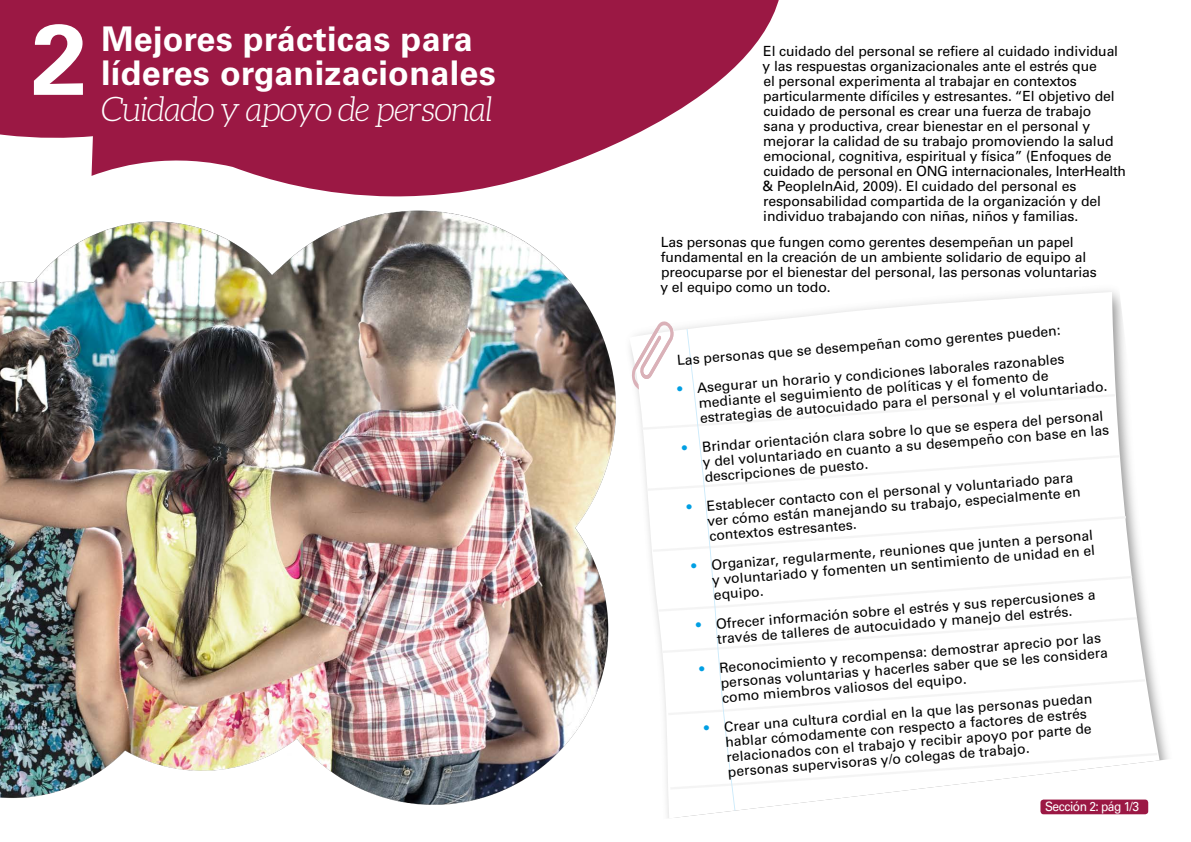
<style>
.page{position:relative;width:1191px;height:842px;background:#fff}
.page>*{position:absolute;margin:0;border:0;box-sizing:border-box;transform-origin:0 0}
.t1{font:700 100px "Univers LT Std";color:#fff}
.Cuerpo{font:700 34px "Univers LT Std";letter-spacing:.01em;color:#fff}
.Cuerpo-2{font:italic 300 34px "Aleo";letter-spacing:-.03em;color:#fff}
.Cuerpo-3{font:14px/15px "Univers LT Std";letter-spacing:-.01em;color:#000}
.t2{font:13px "Univers LT Std";letter-spacing:-.04em;color:#fff;scale:.93 1}
.s1{font-weight:700;color:#009fe3}
</style>
<div class="page">
<img style="left:0;top:210px;width:599px;height:595px">
<svg style="left:0;top:0;width:779px;height:197px;fill:#9b1844"></svg>
<img style="left:599px;top:328px;width:10px;height:358px">
<svg style="left:609px;top:290px;width:514px;height:170px"></svg>
<svg style="left:626px;top:320px;width:543px;height:498px"></svg>
<div style="left:1040px;top:799px;width:108px;height:15px;background:#9b1844;border-radius:3px"></div>
<p class="t1" style="left:31px;top:1px;width:57px">2</p>
<p class="Cuerpo" style="left:101px;top:19px;width:373px">Mejores prácticas para</p>
<p class="Cuerpo" style="left:101px;top:53px;width:396px">líderes organizacionales</p>
<p class="Cuerpo-2" style="left:101px;top:91px;width:393px">Cuidado y apoyo de personal</p>
<p class="Cuerpo-3" style="left:762px;top:44px;width:365px">El cuidado del personal se refiere al cuidado individual y las respuestas organizacionales ante el estrés que<br>el personal experimenta al trabajar en contextos particularmente difíciles y estresantes. “El objetivo del cuidado de personal es crear una fuerza de trabajo<br>sana y productiva, crear bienestar en el personal y mejorar la calidad de su trabajo promoviendo la salud emocional, cognitiva, espiritual y física” (Enfoques de cuidado de personal en ONG internacionales, InterHealth &amp; PeopleInAid, 2009). El cuidado del personal es responsabilidad compartida de la organización y del individuo trabajando con niñas, niños y familias.</p>
<p class="Cuerpo-3" style="left:660px;top:235px;width:438px">Las personas que fungen como gerentes desempeñan un papel fundamental en la creación de un ambiente solidario de equipo al preocuparse por el bienestar del personal, las personas voluntarias y el equipo como un todo.</p>
<p class="Cuerpo-3" style="left:676px;top:351px;width:386px;rotate:-4deg">Las personas que se desempeñan como gerentes pueden:</p>
<p class="Cuerpo-3" style="left:697px;top:379px;width:410px;text-indent:-20px;rotate:-4deg"><span class="s1">•</span> Asegurar un horario y condiciones laborales razonables mediante el seguimiento de políticas y el fomento de estrategias de autocuidado para el personal y el voluntariado.</p>
<p class="Cuerpo-3" style="left:701px;top:438px;width:409px;line-height:15.5px;text-indent:-20px;rotate:-4deg"><span class="s1">•</span> Brindar orientación clara sobre lo que se espera del personal y del voluntariado en cuanto a su desempeño con base en las descripciones de puesto.</p>
<p class="Cuerpo-3" style="left:705px;top:497px;width:376px;line-height:15.4px;text-indent:-20px;rotate:-4deg"><span class="s1">•</span> Establecer contacto con el personal y voluntariado para ver cómo están manejando su trabajo, especialmente en contextos estresantes.</p>
<p class="Cuerpo-3" style="left:690px;top:557px;width:405px;text-align:right;rotate:-4deg"><span class="s1">•</span> Organizar, regularmente, reuniones que junten a personal y voluntariado y fomenten un sentimiento de unidad en el</p>
<p class="Cuerpo-3" style="left:713px;top:587px;width:51px;rotate:-4deg">equipo.</p>
<p class="Cuerpo-3" style="left:695px;top:616px;width:402px;text-align:center;rotate:-4deg"><span class="s1">•</span> Ofrecer información sobre el estrés y sus repercusiones a través de talleres de autocuidado y manejo del estrés.</p>
<p class="Cuerpo-3" style="left:719px;top:659px;width:390px;line-height:15.3px;text-indent:-20px;rotate:-4deg"><span class="s1">•</span> Reconocimiento y recompensa: demostrar aprecio por las personas voluntarias y hacerles saber que se les considera como miembros valiosos del equipo.</p>
<p class="Cuerpo-3" style="left:723px;top:718px;width:370px;text-indent:-20px;rotate:-4deg"><span class="s1">•</span> Crear una cultura cordial en la que las personas puedan hablar cómodamente con respecto a factores de estrés relacionados con el trabajo y recibir apoyo por parte de personas supervisoras y/o colegas de trabajo.</p>
<p class="t2" style="left:1045px;top:799px;width:103px">Sección 2: pág 1/3</p>
</div>
